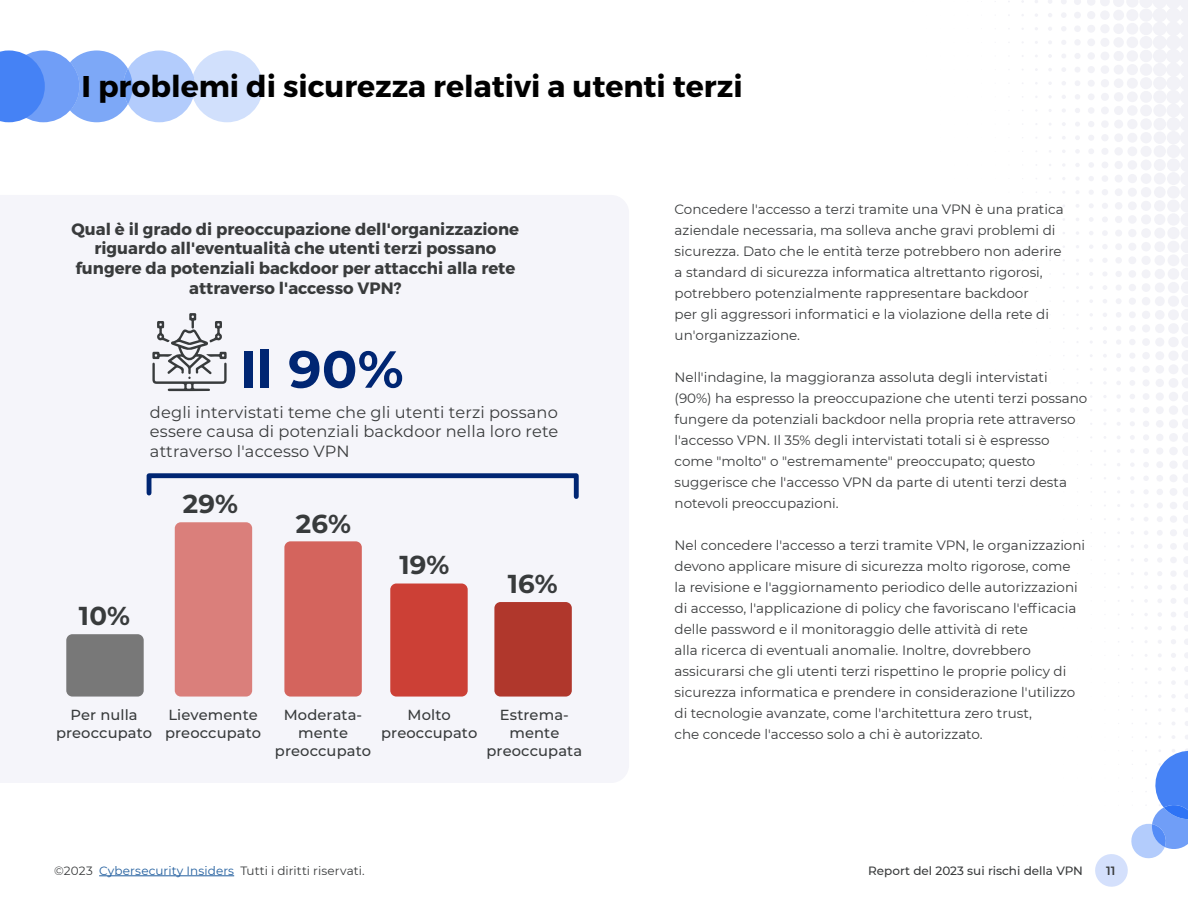
<style>
.page{position:relative;width:1188px;height:918px;background:#fff}
.page>*{position:absolute;margin:0;border:0;box-sizing:border-box;transform-origin:0 0}
.t1{font:700 52.05px "Montserrat";color:#002673}
.t2{font:700 30px "Montserrat";color:#000}
.t3{font:700 25.95px "Montserrat";letter-spacing:.005em;color:#383b3c}
.t4{font:700 16.5px/19.8px "Montserrat";color:#393b3c;text-align:center}
.t5{font:16.2px/19.5px "Montserrat";letter-spacing:.01em;color:#393b3c;text-align:justify}
.t6{font:500 14.55px/17.5px "Montserrat";letter-spacing:.005em;color:#383b3c;text-align:center}
.t7{font:13.5px/21px "Montserrat";color:#393b3c}
.t8{font:12px "Montserrat";letter-spacing:.005em;color:#393b3c}
.t9{font:500 12px "Montserrat";color:#393b3c}
.t10{font:600 12px "Montserrat";color:#393b3c}
.s1{color:#215e9e}
</style>
<div class="page">
<hr style="left:99px;top:876px;width:135px;height:1px;background:#215e9e">
<div style="left:7px;top:51px;width:72px;height:71px;background:#709ef7;border-radius:50%"></div>
<div style="left:123px;top:51px;width:72px;height:71px;background:#b3ccfc;border-radius:50%"></div>
<svg style="left:193px;top:51px;width:70px;height:71px"></svg>
<hr style="left:191px;top:75px;width:4px;height:23px;background:#b3ccfc;border-radius:50%">
<svg style="left:0;top:51px;width:45px;height:71px"></svg>
<svg style="left:70px;top:51px;width:58px;height:71px;background:#8eb3f8"></svg>
<div style="left:61px;top:62px;width:18px;height:48px;background:#709ef7;border-radius:50%"></div>
<svg style="left:123px;top:69px;width:10px;height:35px"></svg>
<svg style="left:1063px;top:288px;width:125px;height:451px"></svg>
<svg style="left:995px;top:0;width:193px;height:288px"></svg>
<svg style="left:1095px;top:749px;width:93px;height:138px"></svg>
<div style="left:175px;top:522px;width:77px;height:175px;background:#da7f7b;border-radius:6px"></div>
<div style="left:66px;top:634px;width:78px;height:63px;background:#787878;border-radius:6px"></div>
<div style="left:284px;top:541px;width:78px;height:156px;background:#d4645d;border-radius:6px"></div>
<div style="left:390px;top:584px;width:78px;height:113px;background:#cc4036;border-radius:6px"></div>
<div style="left:494px;top:602px;width:78px;height:95px;background:#b0372c;border-radius:6px"></div>
<svg style="left:152px;top:313px;width:75px;height:78px"></svg>
<svg style="left:146px;top:473px;width:433px;height:26px"></svg>
<h2 class="t2" style="left:82px;top:67px;width:663px">I problemi di sicurezza relativi a utenti terzi</h2>
<p class="t4" style="left:72px;top:219px;width:449px">Qual è il grado di preoccupazione dell'organizzazione riguardo all'eventualità che utenti terzi possano fungere da potenziali backdoor per attacchi alla rete attraverso l'accesso VPN?</p>
<h1 class="t1" style="left:239px;top:332px;width:166px">Il 90%</h1>
<p class="t5" style="left:150px;top:402px;width:410px">degli intervistati teme che gli utenti terzi possano essere causa di potenziali backdoor nella loro rete attraverso l'accesso VPN</p>
<h3 class="t3" style="left:79px;top:597px;width:53px">10%</h3>
<h3 class="t3" style="left:183px;top:485px;width:57px">29%</h3>
<h3 class="t3" style="left:296px;top:505px;width:57px">26%</h3>
<h3 class="t3" style="left:399px;top:546px;width:52px">19%</h3>
<h3 class="t3" style="left:508px;top:565px;width:52px">16%</h3>
<p class="t6" style="left:56px;top:706px;width:98px">Per nulla preoccupato</p>
<p class="t6" style="left:165px;top:706px;width:98px;text-align:left">Lievemente preoccupato</p>
<p class="t6" style="left:275px;top:706px;width:98px">Moderata&shy;mente preoccupato</p>
<p class="t6" style="left:381px;top:706px;width:98px">Molto preoccupato</p>
<p class="t6" style="left:487px;top:706px;width:97px">Estrema&shy;mente preoccupata</p>
<p class="t7" style="left:675px;top:198px;width:391px">Concedere l'accesso a terzi tramite una VPN è una pratica aziendale necessaria, ma solleva anche gravi problemi di sicurezza. Dato che le entità terze potrebbero non aderire a standard di sicurezza informatica altrettanto rigorosi, potrebbero potenzialmente rappresentare backdoor<br>per gli aggressori informatici e la violazione della rete di un'organizzazione.</p>
<p class="t7" style="left:675px;top:366px;width:414px">Nell'indagine, la maggioranza assoluta degli intervistati (90%) ha espresso la preoccupazione che utenti terzi possano fungere da potenziali backdoor nella propria rete attraverso l'accesso VPN. Il 35% degli intervistati totali si è espresso come "molto" o "estremamente" preoccupato; questo suggerisce che l'accesso VPN da parte di utenti terzi desta notevoli preoccupazioni.</p>
<p class="t7" style="left:675px;top:534px;width:412px">Nel concedere l'accesso a terzi tramite VPN, le organizzazioni devono applicare misure di sicurezza molto rigorose, come la revisione e l'aggiornamento periodico delle autorizzazioni di accesso, l'applicazione di policy che favoriscano l'efficacia delle password e il monitoraggio delle attività di rete<br>alla ricerca di eventuali anomalie. Inoltre, dovrebbero assicurarsi che gli utenti terzi rispettino le proprie policy di sicurezza informatica e prendere in considerazione l'utilizzo di tecnologie avanzate, come l'architettura zero trust,<br>che concede l'accesso solo a chi è autorizzato.</p>
<p class="t8" style="left:54px;top:862px;width:312px">©2023 <span class="s1">Cybersecurity Insiders</span> Tutti i diritti riservati.</p>
<p class="t9" style="left:868px;top:862px;width:216px">Report del 2023 sui rischi della VPN</p>
<p class="t10" style="left:1106px;top:863px;width:11px">11</p>
</div>
